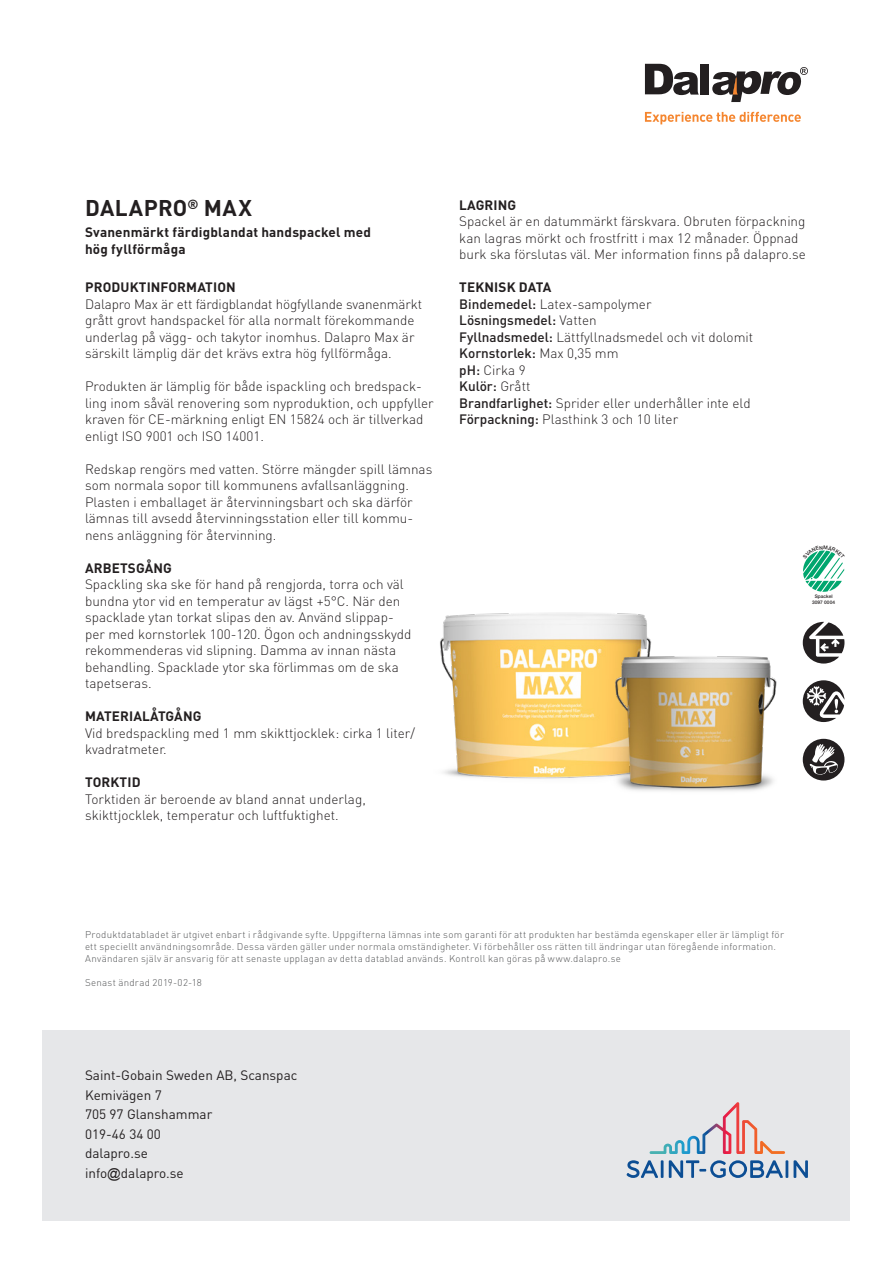
<style>
.page{position:relative;width:893px;height:1263px;background:#fff}
.page>*{position:absolute;margin:0;border:0;box-sizing:border-box;transform-origin:0 0}
.Underrubrik{font:700 22.5px "DIN Pro";letter-spacing:.02em;color:#231f20}
.Bröd{font:300 13.5px/16.5px "DIN Pro";color:#231f20}
.Text{font:13.5px "DIN Pro";color:#231f20}
.Underrubrik-2{font:700 13.5px "DIN Pro";letter-spacing:.01em;color:#231f20}
.Bröd-2{font:700 13.5px "DIN Pro";letter-spacing:.015em;color:#231f20}
.Bröd-3{font:500 13.5px "DIN Pro";color:#231f20}
.Bröd-4{font:300 9.75px/12px "DIN Pro";letter-spacing:.025em;color:#545557}
.t1{font:500 4.8px/5.7px "Helvetica Neue LT Std";color:#231f20;text-align:center}
.s1{font-weight:500}
.s2{font-weight:300}
.s3{font-family:"Arial"}
</style>
<div class="page">
<div style="left:43px;top:1029px;width:807px;height:191px;background:#e6e7e9"></div>
<svg style="left:627px;top:1160px;width:36px;height:18px"></svg>
<svg style="left:669px;top:1160px;width:114px;height:18px"></svg>
<hr style="left:785px;top:1160px;width:3px;height:18px;background:#0c4e94">
<svg style="left:794px;top:1160px;width:14px;height:18px"></svg>
<svg style="left:650px;top:1102px;width:135px;height:52px"></svg>
<svg style="left:645px;top:112px;width:156px;height:12px"></svg>
<svg style="left:645px;top:64px;width:54px;height:31px"></svg>
<div style="left:701px;top:64px;width:8px;height:31px;background:#231f20"></div>
<svg style="left:712px;top:67px;width:96px;height:35px"></svg>
<svg style="left:803px;top:680px;width:41px;height:42px"></svg>
<svg style="left:803px;top:622px;width:41px;height:41px"></svg>
<svg style="left:803px;top:739px;width:41px;height:41px"></svg>
<img style="left:440px;top:613px;width:212px;height:166px">
<img style="left:610px;top:646px;width:167px;height:145px">
<svg style="left:803px;top:550px;width:42px;height:42px"></svg>
<p class="Underrubrik" style="left:85px;top:193px;width:168px">DALAPRO<sup>®</sup> MAX</p>
<p class="Bröd-2" style="left:85px;top:223px;width:287px">Svanenmärkt färdigblandat handspackel med</p>
<p class="Bröd-2" style="left:85px;top:240px;width:102px">hög fyllförmåga</p>
<p class="Underrubrik-2" style="left:85px;top:278px;width:152px">PRODUKTINFORMATION</p>
<p class="Bröd" style="left:85px;top:295px;width:339px">Dalapro Max är ett färdigblandat högfyllande svanenmärkt grått grovt handspackel för alla normalt förekommande underlag på vägg- och takytor inomhus. Dalapro Max är särskilt lämplig där det krävs extra hög fyllförmåga.</p>
<p class="Bröd" style="left:85px;top:377px;width:350px">Produkten är lämplig för både ispackling och bredspack&shy;ling inom såväl renovering som nyproduktion, och uppfyller kraven för CE-märkning enligt EN 15824 och är tillverkad enligt ISO 9001 och ISO 14001.</p>
<p class="Bröd" style="left:85px;top:460px;width:349px">Redskap rengörs med vatten. Större mängder spill lämnas som normala sopor till kommunens avfallsanläggning.</p>
<p class="Bröd" style="left:85px;top:493px;width:330px;text-align:justify">Plasten i emballaget är återvinningsbart och ska därför lämnas till avsedd återvinningsstation eller till kommu&shy;nens anläggning för återvinning.</p>
<p class="Underrubrik-2" style="left:85px;top:559px;width:88px">ARBETSGÅNG</p>
<p class="Bröd" style="left:85px;top:575px;width:328px">Spackling ska ske för hand på rengjorda, torra och väl bundna ytor vid en temperatur av lägst +5°C. När den spacklade ytan torkat slipas den av. Använd slippap&shy;per med kornstorlek 100-120. Ögon och andningsskydd rekommenderas vid slipning. Damma av innan nästa behandling. Spacklade ytor ska förlimmas om de ska tapetseras.</p>
<p class="Underrubrik-2" style="left:85px;top:707px;width:118px">MATERIALÅTGÅNG</p>
<p class="Bröd" style="left:85px;top:724px;width:331px">Vid bredspackling med 1 mm skikttjocklek: cirka 1 liter/ kvadratmeter.</p>
<p class="Underrubrik-2" style="left:85px;top:773px;width:57px">TORKTID</p>
<p class="Bröd" style="left:85px;top:790px;width:282px">Torktiden är beroende av bland annat underlag, skikttjocklek, temperatur och luftfuktighet.</p>
<p class="Underrubrik-2" style="left:459px;top:195px;width:58px">LAGRING</p>
<p class="Bröd" style="left:459px;top:212px;width:348px">Spackel är en datummärkt färskvara. Obruten förpackning kan lagras mörkt och frostfritt i max 12 månader. Öppnad burk ska förslutas väl. Mer information finns på dalapro.se</p>
<p class="Underrubrik-2" style="left:459px;top:278px;width:94px">TEKNISK DATA</p>
<p class="Bröd" style="left:459px;top:295px;width:194px"><span class="s1">Bindemedel:</span> Latex-sampolymer</p>
<p class="Bröd-3" style="left:459px;top:311px;width:139px">Lösningsmedel: <span class="s2">Vatten</span></p>
<p class="Bröd" style="left:459px;top:328px;width:295px"><span class="s1">Fyllnadsmedel:</span> Lättfyllnadsmedel och vit dolomit</p>
<p class="Bröd-3" style="left:459px;top:344px;width:161px">Kornstorlek: <span class="s2">Max 0,35 mm</span></p>
<p class="Bröd" style="left:459px;top:361px;width:68px"><span class="s1">pH:</span> Cirka 9</p>
<p class="Bröd-3" style="left:459px;top:377px;width:73px">Kulör: <span class="s2">Grått</span></p>
<p class="Bröd" style="left:459px;top:394px;width:293px"><span class="s1">Brandfarlighet:</span> Sprider eller underhåller inte eld</p>
<p class="Bröd" style="left:459px;top:410px;width:220px"><span class="s1">Förpackning:</span> Plasthink 3 och 10 liter</p>
<p class="t1" style="left:812px;top:594px;width:24px">Spackel<br>3097 0004</p>
<p class="Bröd-4" style="left:85px;top:928px;width:700px">Produktdatabladet är utgivet enbart i rådgivande syfte. Uppgifterna lämnas inte som garanti för att produkten har bestämda egenskaper eller är lämpligt för ett speciellt användningsområde. Dessa värden gäller under normala omständigheter. Vi förbehåller oss rätten till ändringar utan föregående information.<br>Användaren själv är ansvarig för att senaste upplagan av detta datablad används. Kontroll kan göras på www.dalapro.se</p>
<p class="Bröd-4" style="left:85px;top:976px;width:118px">Senast ändrad 2019-02-18</p>
<p class="Text" style="left:85px;top:1066px;width:214px">Saint-Gobain Sweden AB, Scanspac</p>
<p class="Text" style="left:85px;top:1086px;width:78px">Kemivägen 7</p>
<p class="Text" style="left:85px;top:1105px;width:129px">705 97 Glanshammar</p>
<p class="Text" style="left:85px;top:1125px;width:77px">019-46 34 00</p>
<p class="Text" style="left:85px;top:1144px;width:64px">dalapro.se</p>
<p class="Text" style="left:85px;top:1164px;width:100px">info<span class="s3">@</span>dalapro.se</p>
</div>
